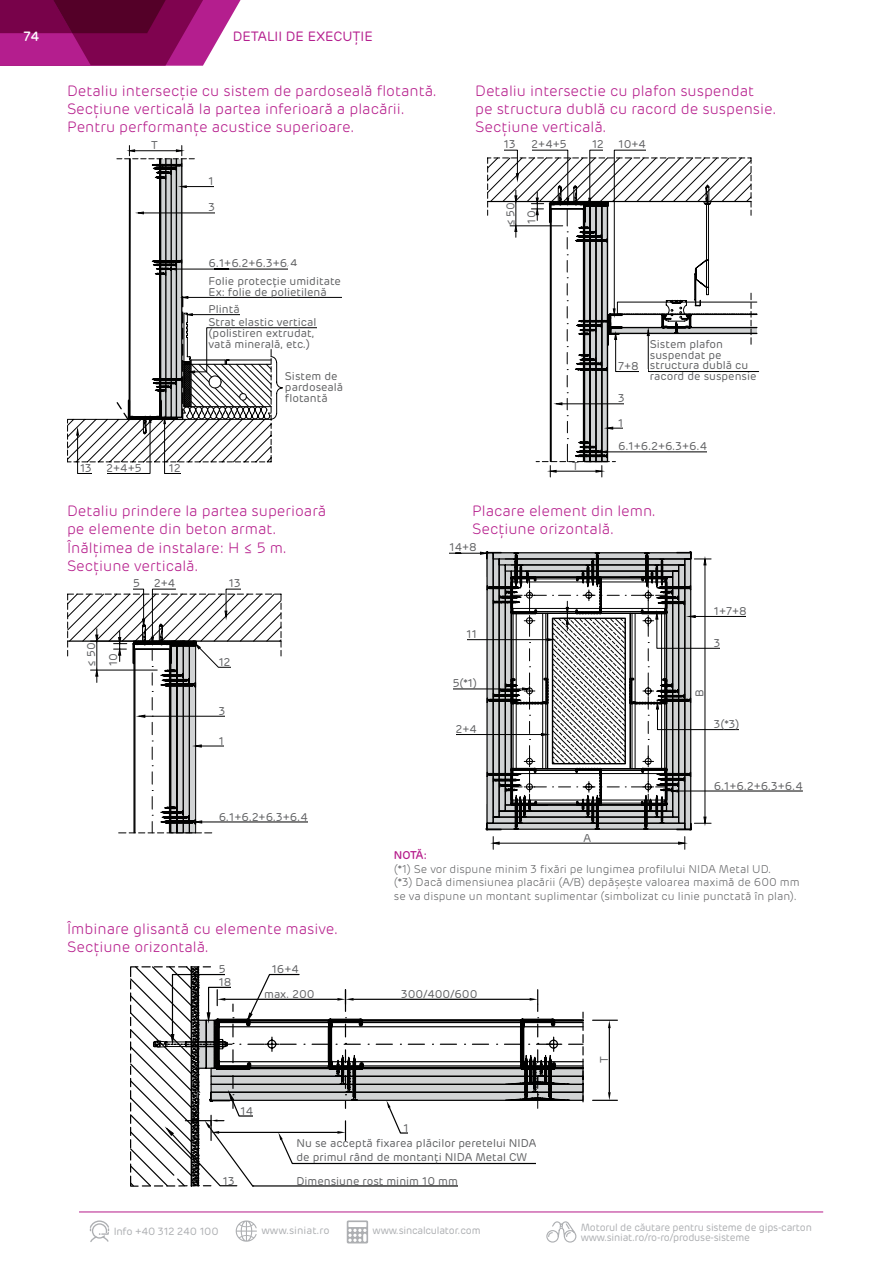
<style>
.page{position:relative;width:893px;height:1263px;background:#fff}
.page>*{position:absolute;margin:0;border:0;box-sizing:border-box;transform-origin:0 0}
.t1{font:300 15px/18px "Rubrik";color:#b51a8a}
.t2{font:13.5px "Rubrik";color:#b41e8e}
.t3{font:500 13.5px "Rubrik";color:#fff}
.t4{font:11.25px/10.6px "Rubrik";color:#5f6062}
.t5{font:300 11.25px/13.5px "Rubrik";color:#5f6062}
.t6{font:500 11.25px "Rubrik";color:#b51a8a}
.t7{font:10.5px/10.5px "Rubrik";letter-spacing:-.02em;color:#adafb2}
.t8{font:10.5px "Rubrik";color:#adafb2}
</style>
<div class="page">
<svg style="left:0;top:0;width:241px;height:66px"></svg>
<hr style="left:79px;top:1211px;width:744px;height:1px;background:#b51a8a">
<svg style="left:236px;top:1220px;width:21px;height:22px"></svg>
<svg style="left:90px;top:1220px;width:19px;height:22px"></svg>
<svg style="left:347px;top:1220px;width:21px;height:23px"></svg>
<svg style="left:546px;top:1221px;width:31px;height:22px"></svg>
<hr style="left:678px;top:791px;width:125px;height:1px;background:#000">
<hr style="left:450px;top:734px;width:91px;height:1px;background:#000">
<hr style="left:450px;top:689px;width:73px;height:1px;background:#000">
<hr style="left:450px;top:553px;width:30px;height:1px;background:#000">
<hr style="left:450px;top:639px;width:97px;height:1px;background:#000">
<svg style="left:492px;top:830px;width:193px;height:20px"></svg>
<svg style="left:492px;top:841px;width:8px;height:4px"></svg>
<svg style="left:678px;top:841px;width:7px;height:4px"></svg>
<svg style="left:480px;top:551px;width:282px;height:279px"></svg>
<hr style="left:747px;top:614px;width:35px;height:4px;background:#fff">
<hr style="left:431px;top:637px;width:36px;height:4px;background:#fff">
<hr style="left:417px;top:687px;width:36px;height:3px;background:#fff">
<hr style="left:421px;top:733px;width:35px;height:3px;background:#fff">
<hr style="left:720px;top:646px;width:34px;height:4px;background:#fff">
<div style="left:739px;top:727px;width:40px;height:5px;background:#fff"></div>
<svg style="left:67px;top:146px;width:275px;height:327px"></svg>
<hr style="left:288px;top:266px;width:15px;height:4px;background:#fff">
<hr style="left:215px;top:210px;width:24px;height:4px;background:#fff">
<hr style="left:92px;top:471px;width:15px;height:4px;background:#fff">
<div style="left:181px;top:470px;width:23px;height:5px;background:#fff"></div>
<div style="left:317px;top:325px;width:62px;height:5px;background:#fff"></div>
<hr style="left:240px;top:312px;width:36px;height:4px;background:#fff">
<div style="left:214px;top:184px;width:23px;height:5px;background:#fff"></div>
<hr style="left:202px;top:822px;width:126px;height:1px;background:#000">
<svg style="left:67px;top:589px;width:215px;height:245px"></svg>
<div style="left:225px;top:713px;width:25px;height:5px;background:#fff"></div>
<div style="left:224px;top:743px;width:25px;height:5px;background:#fff"></div>
<div style="left:308px;top:818px;width:25px;height:5px;background:#fff"></div>
<div style="left:231px;top:663px;width:24px;height:5px;background:#fff"></div>
<div style="left:118px;top:586px;width:15px;height:5px;background:#fff"></div>
<div style="left:241px;top:586px;width:14px;height:5px;background:#fff"></div>
<svg style="left:130px;top:966px;width:487px;height:221px"></svg>
<div style="left:226px;top:971px;width:11px;height:5px;background:#fff"></div>
<div style="left:232px;top:984px;width:20px;height:5px;background:#fff"></div>
<div style="left:253px;top:1113px;width:15px;height:5px;background:#fff"></div>
<div style="left:458px;top:1182px;width:30px;height:8px;background:#fff"></div>
<div style="left:409px;top:1130px;width:30px;height:5px;background:#fff"></div>
<div style="left:476px;top:1183px;width:118px;height:9px;background:#fff"></div>
<div style="left:537px;top:1162px;width:64px;height:5px;background:#fff"></div>
<svg style="left:487px;top:149px;width:272px;height:328px"></svg>
<p class="t3" style="left:23px;top:27px;width:18px">74</p>
<p class="t2" style="left:233px;top:27px;width:142px">DETALII DE EXECUŢIE</p>
<h1 class="t1" style="left:67px;top:82px;width:372px">Detaliu intersecţie cu sistem de pardoseală flotantă.<br>Secţiune verticală la partea inferioară a placării.<br>Pentru performanţe acustice superioare.</h1>
<p class="t4" style="left:151px;top:140px;width:8px">T</p>
<p class="t4" style="left:80px;top:463px;width:13px">13</p>
<p class="t4" style="left:107px;top:463px;width:37px">2+4+5</p>
<p class="t4" style="left:169px;top:463px;width:13px">12</p>
<p class="t4" style="left:209px;top:176px;width:7px">1</p>
<p class="t4" style="left:209px;top:202px;width:8px">3</p>
<p class="t4" style="left:209px;top:258px;width:91px">6.1+6.2+6.3+6.4</p>
<p class="t4" style="left:209px;top:276px;width:134px">Folie protecţie umiditate<br>Ex: folie de polietilenă</p>
<p class="t4" style="left:209px;top:304px;width:33px">Plintă</p>
<p class="t4" style="left:209px;top:317px;width:109px">Strat elastic vertical (polistiren extrudat, vată minerală, etc.)</p>
<p class="t4" style="left:285px;top:371px;width:60px">Sistem de pardoseală flotantă</p>
<h1 class="t1" style="left:67px;top:502px;width:261px">Detaliu prindere la partea superioară pe elemente din beton armat.<br>Înălţimea de instalare: H ≤ 5 m.<br>Secţiune verticală.</h1>
<p class="t4" style="left:133px;top:578px;width:8px">5</p>
<p class="t4" style="left:154px;top:578px;width:23px">2+4</p>
<p class="t4" style="left:229px;top:578px;width:13px">13</p>
<p class="t4" style="left:80px;top:667px;width:25px;line-height:22px;rotate:-90deg">≤ 50<br>10</p>
<p class="t4" style="left:219px;top:656px;width:13px">12</p>
<p class="t4" style="left:219px;top:705px;width:8px">3</p>
<p class="t4" style="left:219px;top:735px;width:7px">1</p>
<h1 class="t1" style="left:475px;top:82px;width:303px">Detaliu intersectie cu plafon suspendat<br>pe structura dublă cu racord de suspensie.<br>Secţiune verticală.</h1>
<p class="t4" style="left:504px;top:139px;width:13px">13</p>
<p class="t4" style="left:532px;top:139px;width:37px">2+4+5</p>
<p class="t4" style="left:592px;top:139px;width:13px">12</p>
<p class="t4" style="left:619px;top:139px;width:29px">10+4</p>
<p class="t4" style="left:500px;top:225px;width:25px;line-height:21.1px;rotate:-90deg">≤ 50<br>10</p>
<p class="t4" style="left:572px;top:461px;width:8px">T</p>
<p class="t4" style="left:618px;top:361px;width:22px">7+8</p>
<p class="t4" style="left:618px;top:393px;width:8px">3</p>
<p class="t4" style="left:618px;top:417px;width:7px">1</p>
<p class="t4" style="left:650px;top:339px;width:108px">Sistem plafon suspendat pe structura dublă cu racord de suspensie</p>
<p class="t4" style="left:618px;top:441px;width:91px">6.1+6.2+6.3+6.4</p>
<h1 class="t1" style="left:472px;top:502px;width:185px">Placare element din lemn.<br>Secţiune orizontală.</h1>
<p class="t4" style="left:450px;top:542px;width:29px">14+8</p>
<p class="t4" style="left:467px;top:629px;width:12px">11</p>
<p class="t4" style="left:453px;top:678px;width:26px">5(*1)</p>
<p class="t4" style="left:456px;top:724px;width:23px">2+4</p>
<p class="t4" style="left:714px;top:606px;width:34px">1+7+8</p>
<p class="t4" style="left:714px;top:637px;width:8px">3</p>
<p class="t4" style="left:694px;top:697px;width:9px;rotate:-90deg">B</p>
<p class="t4" style="left:714px;top:719px;width:27px">3(*3)</p>
<p class="t4" style="left:219px;top:811px;width:91px">6.1+6.2+6.3+6.4</p>
<p class="t4" style="left:584px;top:832px;width:9px">A</p>
<p class="t4" style="left:714px;top:780px;width:91px">6.1+6.2+6.3+6.4</p>
<h1 class="t1" style="left:67px;top:919px;width:273px">Îmbinare glisantă cu elemente masive.<br>Secţiune orizontală.</h1>
<p class="t4" style="left:219px;top:963px;width:14px;line-height:12.8px">5<br>18</p>
<p class="t4" style="left:272px;top:964px;width:29px">16+4</p>
<p class="t4" style="left:264px;top:988px;width:52px">max. 200</p>
<p class="t4" style="left:196px;top:1089px;width:6px">r</p>
<p class="t4" style="left:241px;top:1105px;width:14px">14</p>
<p class="t6" style="left:394px;top:848px;width:34px">NOTĂ:</p>
<p class="t5" style="left:394px;top:862px;width:407px">(*1) Se vor dispune minim 3 fixări pe lungimea profilului NIDA Metal UD.<br>(*3) Dacă dimensiunea placării (A/B) depășește valoarea maximă de 600 mm se va dispune un montant suplimentar (simbolizat cu linie punctată în plan).</p>
<p class="t4" style="left:401px;top:988px;width:78px">300/400/600</p>
<p class="t4" style="left:404px;top:1122px;width:7px">1</p>
<p class="t4" style="left:599px;top:1063px;width:8px;rotate:-90deg">T</p>
<p class="t4" style="left:223px;top:1175px;width:13px">13</p>
<p class="t4" style="left:296px;top:1137px;width:241px;line-height:13.5px">Nu se acceptă fixarea plăcilor peretelui NIDA de primul rând de montanţi NIDA Metal CW</p>
<p class="t4" style="left:296px;top:1175px;width:163px">Dimensiune rost minim 10 mm</p>
<p class="t7" style="left:114px;top:1226px;width:106px">Info +40 312 240 100</p>
<p class="t8" style="left:261px;top:1224px;width:70px">www.siniat.ro</p>
<p class="t7" style="left:373px;top:1225px;width:110px">www.sincalculator.com</p>
<p class="t7" style="left:581px;top:1222px;width:233px">Motorul de căutare pentru sisteme de gips-carton www.siniat.ro/ro-ro/produse-sisteme</p>
</div>
